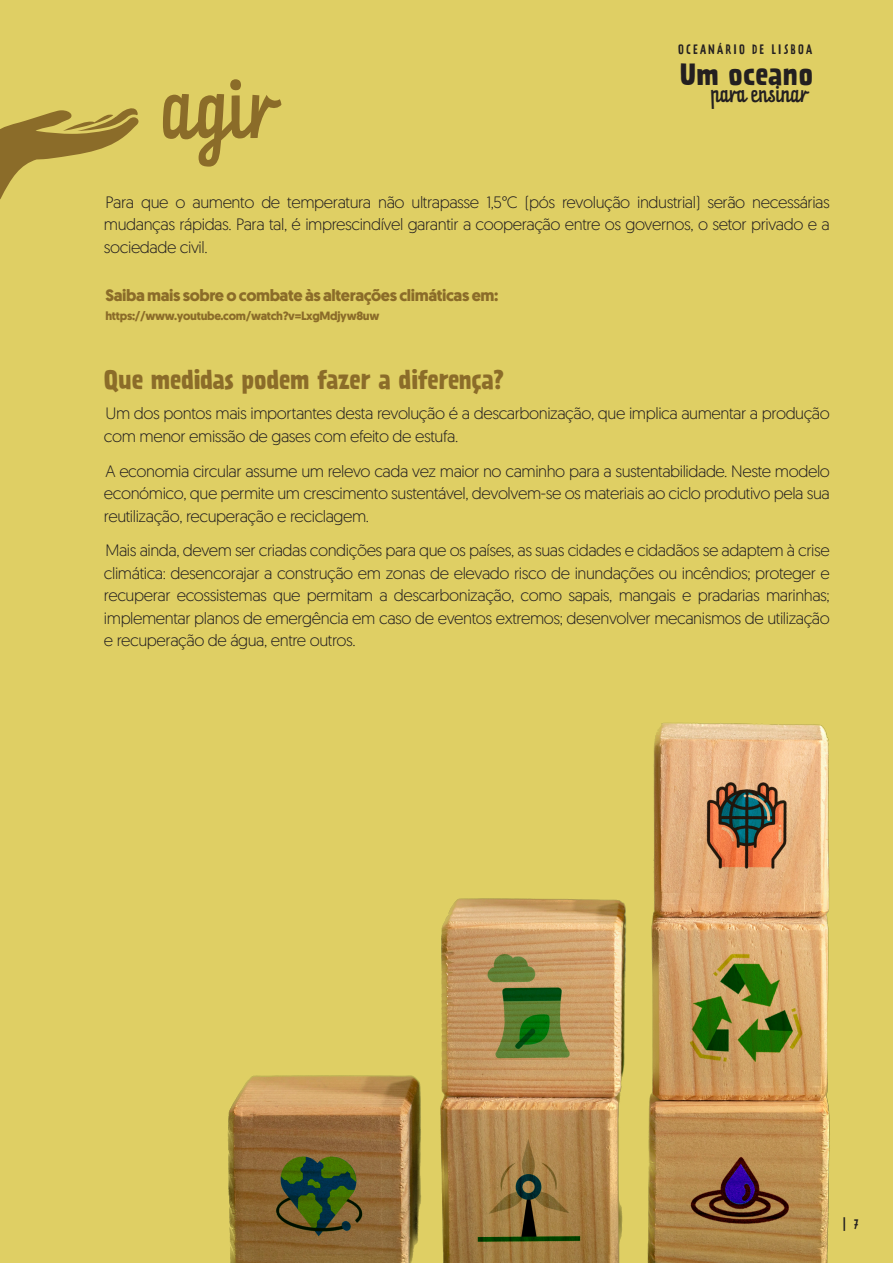
<style>
.page{position:relative;width:893px;height:1263px;background:#dfcf64}
.page>*{position:absolute;margin:0;border:0;box-sizing:border-box;transform-origin:0 0}
.t1{font:70.95px "Prater Script Pro";color:#8b6c29}
.t2{font:700 27.45px "Prater Sans Pro";letter-spacing:.015em;color:#231f20}
.t3{font:700 24px "Prater Sans Pro";letter-spacing:-.015em;color:#8b6c29}
.t4{font:19.5px "Prater Script Pro";color:#231f20}
.t5{font:300 16.5px/22.5px "Geomanist";letter-spacing:-.025em;color:#231f20;text-align:justify}
.t6{font:700 16.5px "Geomanist";letter-spacing:-.025em;color:#8b6c29}
.t7{font:12.15px "Prater Sans Pro";letter-spacing:.18em;color:#231f20}
.t8{font:700 12px "Geomanist";letter-spacing:-.025em;color:#8b6c29}
</style>
<div class="page">
<svg style="left:0;top:108px;width:139px;height:91px"></svg>
<img style="left:228px;top:723px;width:602px;height:540px">
<h1 class="t1" style="left:164px;top:52px;width:115px">agir</h1>
<p class="t7" style="left:678px;top:41px;width:135px">OCEANÁRIO DE LISBOA</p>
<h2 class="t2" style="left:680px;top:54px;width:134px">Um oceano</h2>
<p class="t4" style="left:711px;top:78px;width:98px">para ensinar</p>
<p class="t5" style="left:104px;top:190px;width:727px">Para que o aumento de temperatura não ultrapasse 1,5°C (pós revolução industrial) serão necessárias mudanças rápidas. Para tal, é imprescindível garantir a cooperação entre os governos, o setor privado e a sociedade civil.</p>
<p class="t6" style="left:105px;top:284px;width:394px">Saiba mais sobre o combate às alterações climáticas em:</p>
<p class="t8" style="left:105px;top:308px;width:275px">https://www.youtube.com/watch?v=LxgMdjyw8uw</p>
<h3 class="t3" style="left:104px;top:362px;width:402px">Que medidas podem fazer a diferença?</h3>
<p class="t5" style="left:104px;top:402px;width:727px">Um dos pontos mais importantes desta revolução é a descarbonização, que implica aumentar a produção com menor emissão de gases com efeito de estufa.</p>
<p class="t5" style="left:104px;top:459px;width:727px">A economia circular assume um relevo cada vez maior no caminho para a sustentabilidade. Neste modelo económico, que permite um crescimento sustentável, devolvem-se os materiais ao ciclo produtivo pela sua reutilização, recuperação e reciclagem.</p>
<p class="t5" style="left:104px;top:538px;width:727px">Mais ainda, devem ser criadas condições para que os países, as suas cidades e cidadãos se adaptem à crise climática: desencorajar a construção em zonas de elevado risco de inundações ou incêndios; proteger e recuperar ecossistemas que permitam a descarbonização, como sapais, mangais e pradarias marinhas; implementar planos de emergência em caso de eventos extremos; desenvolver mecanismos de utilização e recuperação de água, entre outros.</p>
<p class="t7" style="left:842px;top:1217px;width:18px">| 7</p>
</div>
